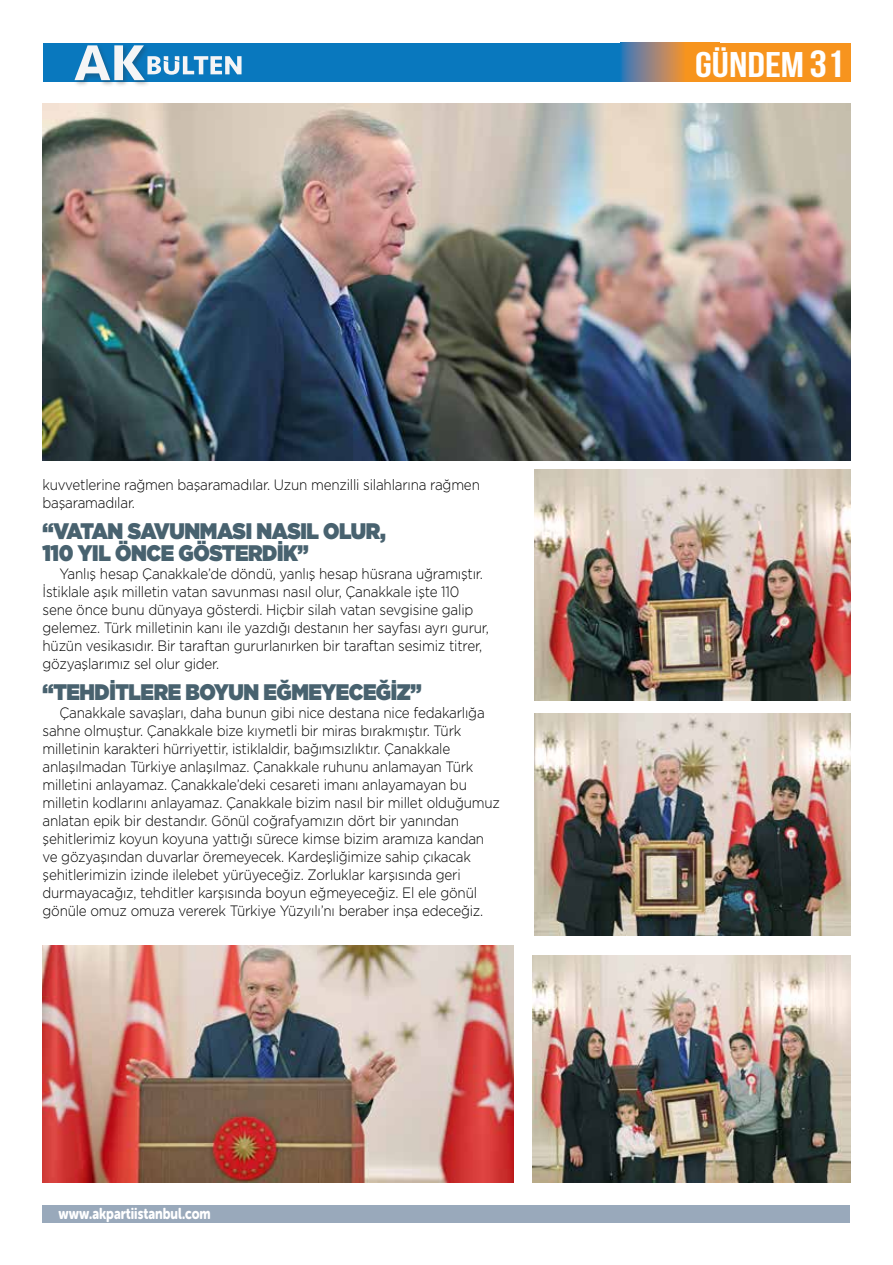
<style>
.page{position:relative;width:893px;height:1265px;background:#fff}
.page>*{position:absolute;margin:0;border:0;box-sizing:border-box;transform-origin:0 0}
.t1{font:700 35.7px "Bebas Neue";color:#fff;scale:1.21 1}
.t2{font:900 22.5px/22.5px "Gotham";letter-spacing:-.02em;color:#48626f;scale:.9 1}
.t3{font:15.6px "Museo Sans Rounded 900";color:#fff;scale:.8 1}
.t4{font:300 15px/18px "Gotham";letter-spacing:-.015em;color:#000;scale:.9 1}
.s1{font-size:37.95px}
</style>
<div class="page">
<div style="left:43px;top:1206px;width:807px;height:17px;background:#99a9bb"></div>
<div style="left:43px;top:43px;width:806px;height:39px;background:#0978be"></div>
<div style="left:686px;top:43px;width:164px;height:39px;background:#f7941e"></div>
<svg style="left:621px;top:43px;width:65px;height:39px;background:#998477"></svg>
<img style="left:74px;top:80px;width:74px;height:5px">
<svg style="left:74px;top:45px;width:168px;height:35px"></svg>
<img style="left:43px;top:946px;width:470px;height:236px">
<img style="left:534px;top:470px;width:316px;height:231px">
<img style="left:534px;top:713px;width:316px;height:222px">
<img style="left:533px;top:955px;width:317px;height:227px">
<img style="left:43px;top:104px;width:807px;height:356px">
<p class="t4" style="left:43px;top:475px;width:487px">kuvvetlerine rağmen başaramadılar. Uzun menzilli silahlarına rağmen başaramadılar.</p>
<h2 class="t2" style="left:43px;top:519px;width:383px">“VATAN SAVUNMASI NASIL OLUR,<br>110 YIL ÖNCE GÖSTERDİK”</h2>
<p class="t4" style="left:43px;top:565px;width:498px;text-indent:17px">Yanlış hesap Çanakkale’de döndü, yanlış hesap hüsrana uğramıştır.<br>İstiklale aşık milletin vatan savunması nasıl olur, Çanakkale işte 110 sene önce bunu dünyaya gösterdi. Hiçbir silah vatan sevgisine galip gelemez. Türk milletinin kanı ile yazdığı destanın her sayfası ayrı gurur, hüzün vesikasıdır. Bir taraftan gururlanırken bir taraftan sesimiz titrer, gözyaşlarımız sel olur gider.</p>
<h2 class="t2" style="left:43px;top:681px;width:423px">“TEHDİTLERE BOYUN EĞMEYECEĞİZ”</h2>
<p class="t4" style="left:43px;top:704px;width:510px;text-indent:17px">Çanakkale savaşları, daha bunun gibi nice destana nice fedakarlığa sahne olmuştur. Çanakkale bize kıymetli bir miras bırakmıştır. Türk milletinin karakteri hürriyettir, istiklaldir, bağımsızlıktır. Çanakkale anlaşılmadan Türkiye anlaşılmaz. Çanakkale ruhunu anlamayan Türk milletini anlayamaz. Çanakkale’deki cesareti imanı anlayamayan bu milletin kodlarını anlayamaz. Çanakkale bizim nasıl bir millet olduğumuz anlatan epik bir destandır. Gönül coğrafyamızın dört bir yanından şehitlerimiz koyun koyuna yattığı sürece kimse bizim aramıza kandan ve gözyaşından duvarlar öremeyecek. Kardeşliğimize sahip çıkacak şehitlerimizin izinde ilelebet yürüyeceğiz. Zorluklar karşısında geri durmayacağız, tehditler karşısında boyun eğmeyeceğiz. El ele gönül gönüle omuz omuza vererek Türkiye Yüzyılı’nı beraber inşa edeceğiz.</p>
<p class="t3" style="left:59px;top:1205px;width:192px">www.akpartiistanbul.com</p>
<h1 class="t1" style="left:695px;top:45px;width:125px">GÜNDEM<span class="s1">31</span></h1>
</div>
